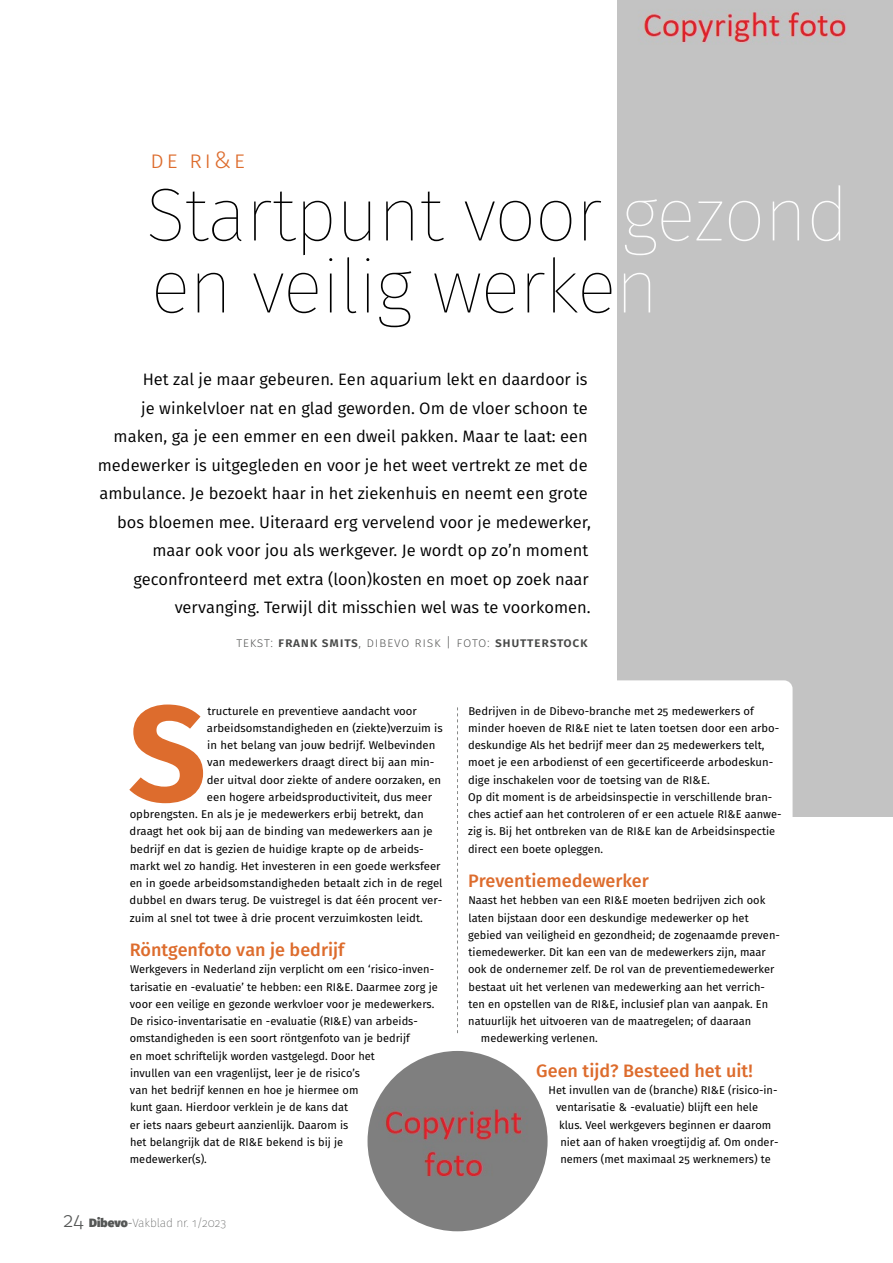
<style>
.page{position:relative;width:893px;height:1263px;background:#fff}
.page>*{position:absolute;margin:0;border:0;box-sizing:border-box;transform-origin:0 0}
.t1{font:700 135.75px "Fira Sans";color:#dd6c2d}
.t2{font:100 75px/72px "Fira Sans";letter-spacing:-.02em;color:#000}
.t3{font:300 24px "Fira Sans";color:#dd6c2d}
.t4{font:500 18px "Fira Sans";color:#dd6c2d}
.t5{font:16.5px/28.5px "Fira Sans";color:#000;text-align:right}
.t6{font:200 13.5px "Fira Sans";letter-spacing:.05em;color:#474847}
.t7{font:200 12px "Fira Sans";letter-spacing:-.01em;color:#555756}
.t8{font:11.25px/17.2px "Fira Sans";color:#000}
.s1{color:#fdfdfd}
.s2{font-weight:500}
.s3{font-weight:300;font-size:21px}
.s4{font-weight:900}
.s5{font-weight:300}
</style>
<div class="page">
<div style="left:617px;top:0;width:276px;height:816px;background:#c3c3c3"></div>
<div style="left:535px;top:680px;width:257px;height:519px;background:#fff;border-radius:9px"></div>
<svg style="left:457px;top:707px;width:1px;height:326px"></svg>
<img style="left:368px;top:1051px;width:180px;height:180px;border-radius:90px">
<h3 class="t3" style="left:150px;top:143px;width:93px">De RI&amp;E</h3>
<h2 class="t2" style="left:146px;top:178px;width:705px">Startpunt voor <span class="s1">gezond </span>en veilig werke<span class="s1">n</span></h2>
<p class="t5" style="left:98px;top:365px;width:495px">Het zal je maar gebeuren. Een aquarium lekt en daardoor is<br>je winkelvloer nat en glad geworden. Om de vloer schoon te maken, ga je een emmer en een dweil pakken. Maar te laat: een medewerker is uitgegleden en voor je het weet vertrekt ze met de ambulance. Je bezoekt haar in het ziekenhuis en neemt een grote bos bloemen mee. Uiteraard erg vervelend voor je medewerker, maar ook voor jou als werkgever. Je wordt op zo’n moment geconfronteerd met extra (loon)kosten en moet op zoek naar vervanging. Terwijl dit misschien wel was te voorkomen.</p>
<p class="t6" style="left:236px;top:632px;width:353px">Tekst: <span class="s2">Frank Smits</span>, D ibevo Risk | foto: <span class="s2">Shutterstock</span></p>
<h1 class="t1" style="left:128px;top:639px;width:80px">S</h1>
<p class="t8" style="left:207px;top:702px;width:211px">tructurele en preventieve aandacht voor</p>
<p class="t8" style="left:207px;top:719px;width:237px">arbeidsomstandigheden en (ziekte)verzuim is</p>
<p class="t8" style="left:207px;top:736px;width:230px">in het belang van jouw bedrijf. Welbevinden</p>
<p class="t8" style="left:207px;top:753px;width:229px">van medewerkers draagt direct bij aan min-</p>
<p class="t8" style="left:207px;top:771px;width:236px">der uitval door ziekte of andere oorzaken, en</p>
<p class="t8" style="left:207px;top:788px;width:227px">een hogere arbeidsproductiviteit, dus meer</p>
<p class="t8" style="left:130px;top:805px;width:295px">opbrengsten. En als je je medewerkers erbij betrekt, dan</p>
<p class="t8" style="left:130px;top:822px;width:305px">draagt het ook bij aan de binding van medewerkers aan je</p>
<p class="t8" style="left:130px;top:840px;width:295px">bedrijf en dat is gezien de huidige krapte op de arbeids-</p>
<p class="t8" style="left:130px;top:857px;width:312px">markt wel zo handig. Het investeren in een goede werksfeer</p>
<p class="t8" style="left:130px;top:874px;width:314px">en in goede arbeidsomstandigheden betaalt zich in de regel</p>
<p class="t8" style="left:130px;top:891px;width:314px">dubbel en dwars terug. De vuistregel is dat één procent ver-</p>
<p class="t8" style="left:130px;top:909px;width:295px">zuim al snel tot twee à drie procent verzuimkosten leidt.</p>
<h3 class="t4" style="left:130px;top:935px;width:216px">Röntgenfoto van je bedrijf</h3>
<p class="t8" style="left:130px;top:960px;width:310px">Werkgevers in Nederland zijn verplicht om een ‘risico-inven&shy;tarisatie en -evaluatie’ te hebben: een RI&amp;E. Daarmee zorg je voor een veilige en gezonde werkvloer voor je medewerkers.<br>De risico-inventarisatie en -evaluatie (RI&amp;E) van arbeids&shy;omstandigheden is een soort röntgenfoto van je bedrijf<br>en moet schriftelijk worden vastgelegd. Door het<br>invullen van een vragenlijst, leer je de risico’s<br>van het bedrijf kennen en hoe je hiermee om<br>kunt gaan. Hierdoor verklein je de kans dat<br>er iets naars gebeurt aanzienlijk. Daarom is<br>het belangrijk dat de RI&amp;E bekend is bij je<br>medewerker(s).</p>
<p class="t7" style="left:63px;top:1215px;width:164px"><span class="s3">24</span> <span class="s4">Dibevo</span><span class="s5">-</span>Vakblad nr. 1/2023</p>
<p class="t8" style="left:468px;top:702px;width:315px">Bedrijven in de Dibevo-branche met 25 medewerkers of minder hoeven de RI&amp;E niet te laten toetsen door een arbo&shy;deskundige Als het bedrijf meer dan 25 medewerkers telt, moet je een arbodienst of een gecertificeerde arbodeskun&shy;dige inschakelen voor de toetsing van de RI&amp;E.<br>Op dit moment is de arbeidsinspectie in verschillende bran&shy;ches actief aan het controleren of er een actuele RI&amp;E aanwe&shy;zig is. Bij het ontbreken van de RI&amp;E kan de Arbeidsinspectie direct een boete opleggen.</p>
<h3 class="t4" style="left:468px;top:866px;width:182px">Preventiemedewerker</h3>
<p class="t8" style="left:468px;top:891px;width:298px">Naast het hebben van een RI&amp;E moeten bedrijven zich ook</p>
<p class="t8" style="left:468px;top:909px;width:282px">laten bijstaan door een deskundige medewerker op het</p>
<p class="t8" style="left:468px;top:926px;width:313px">gebied van veiligheid en gezondheid; de zogenaamde preven-</p>
<p class="t8" style="left:469px;top:943px;width:299px">tiemedewerker. Dit kan een van de medewerkers zijn, maar</p>
<p class="t8" style="left:468px;top:960px;width:308px">ook de ondernemer zelf. De rol van de preventiemedewerker</p>
<p class="t8" style="left:468px;top:978px;width:298px">bestaat uit het verlenen van medewerking aan het verrich-</p>
<p class="t8" style="left:469px;top:995px;width:301px">ten en opstellen van de RI&amp;E, inclusief plan van aanpak. En</p>
<p class="t8" style="left:468px;top:1012px;width:284px">natuurlijk het uitvoeren van de maatregelen; of daaraan</p>
<p class="t8" style="left:481px;top:1029px;width:118px">medewerking verlenen.</p>
<h3 class="t4" style="left:536px;top:1056px;width:218px">Geen tijd? Besteed het uit!</h3>
<p class="t8" style="left:548px;top:1081px;width:231px">Het invullen van de (branche) RI&amp;E (risico-in-</p>
<p class="t8" style="left:556px;top:1098px;width:204px">ventarisatie &amp; -evaluatie) blijft een hele</p>
<p class="t8" style="left:559px;top:1116px;width:214px">klus. Veel werkgevers beginnen er daarom</p>
<p class="t8" style="left:560px;top:1133px;width:220px">niet aan of haken vroegtijdig af. Om onder-</p>
<p class="t8" style="left:560px;top:1150px;width:212px">nemers (met maximaal 25 werknemers) te</p>
</div>
